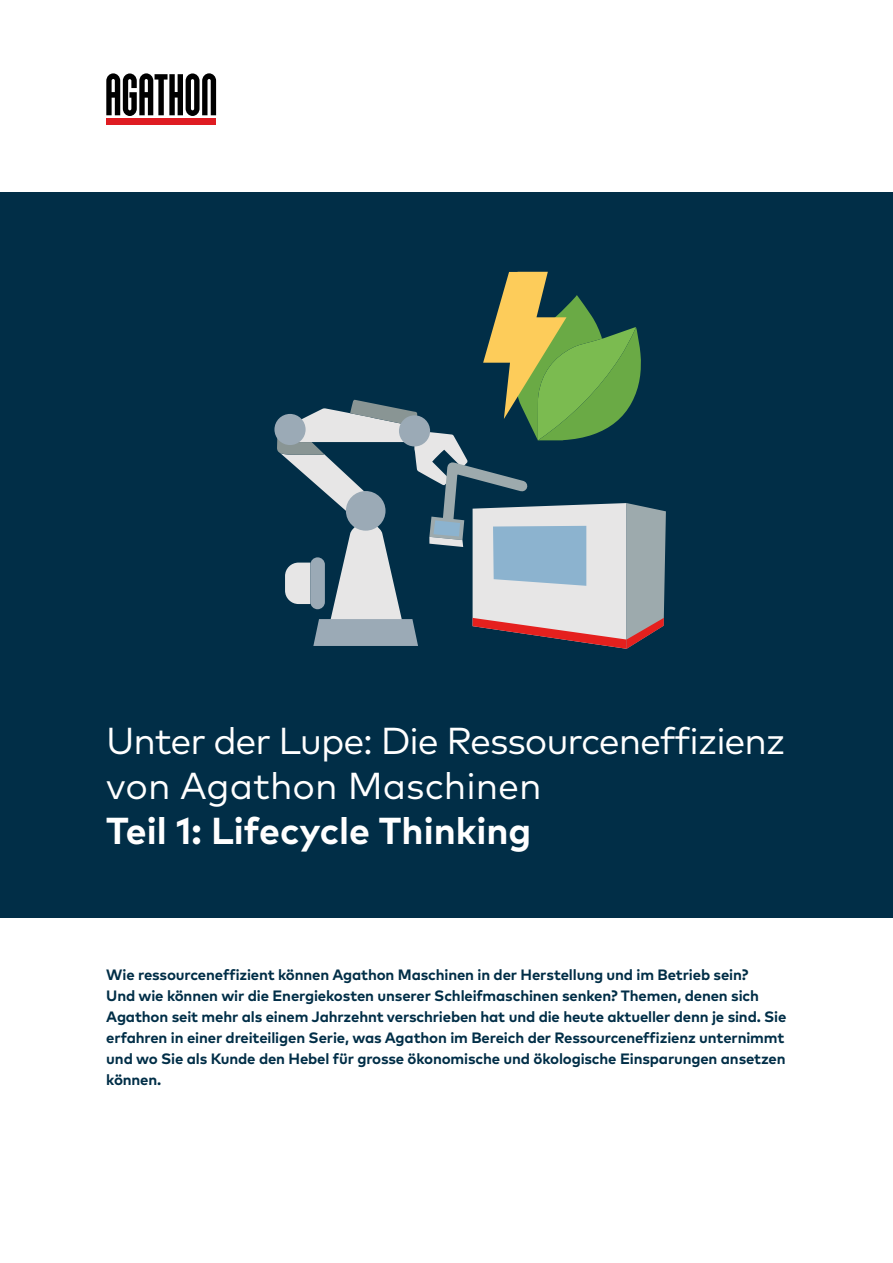
<style>
.page{position:relative;width:893px;height:1263px;background:#fff}
.page>*{position:absolute;margin:0;border:0;box-sizing:border-box;transform-origin:0 0}
.t1{font:37.5px/45px "Mark OT";letter-spacing:-.03em;color:#fff}
.t2{font:700 37.5px "Mark OT";color:#fff}
.t3{font:700 15px/21px "Mark OT";letter-spacing:-.01em;color:#012e47}
</style>
<div class="page">
<svg style="left:106px;top:73px;width:110px;height:43px"></svg>
<div style="left:106px;top:118px;width:110px;height:6px;background:#df1c22"></div>
<div style="left:0;top:681px;width:893px;height:237px;background:#012e47"></div>
<div style="left:0;top:192px;width:893px;height:520px;background:#012e47"></div>
<svg style="left:274px;top:414px;width:32px;height:31px"></svg>
<svg style="left:277px;top:272px;width:389px;height:377px"></svg>
<h1 class="t1" style="left:106px;top:717px;width:681px">Unter der Lupe: Die Ressourceneffizienz von Agathon Maschinen</h1>
<h1 class="t2" style="left:106px;top:806px;width:427px">Teil 1: Lifecycle Thinking</h1>
<p class="t3" style="left:106px;top:964px;width:682px">Wie ressourceneffizient können Agathon Maschinen in der Herstellung und im Betrieb sein?<br>Und wie können wir die Energiekosten unserer Schleifmaschinen senken? Themen, denen sich Agathon seit mehr als einem Jahrzehnt verschrieben hat und die heute aktueller denn je sind. Sie erfahren in einer dreiteiligen Serie, was Agathon im Bereich der Ressourceneffizienz unternimmt und wo Sie als Kunde den Hebel für grosse ökonomische und ökologische Einsparungen ansetzen können.</p>
</div>
